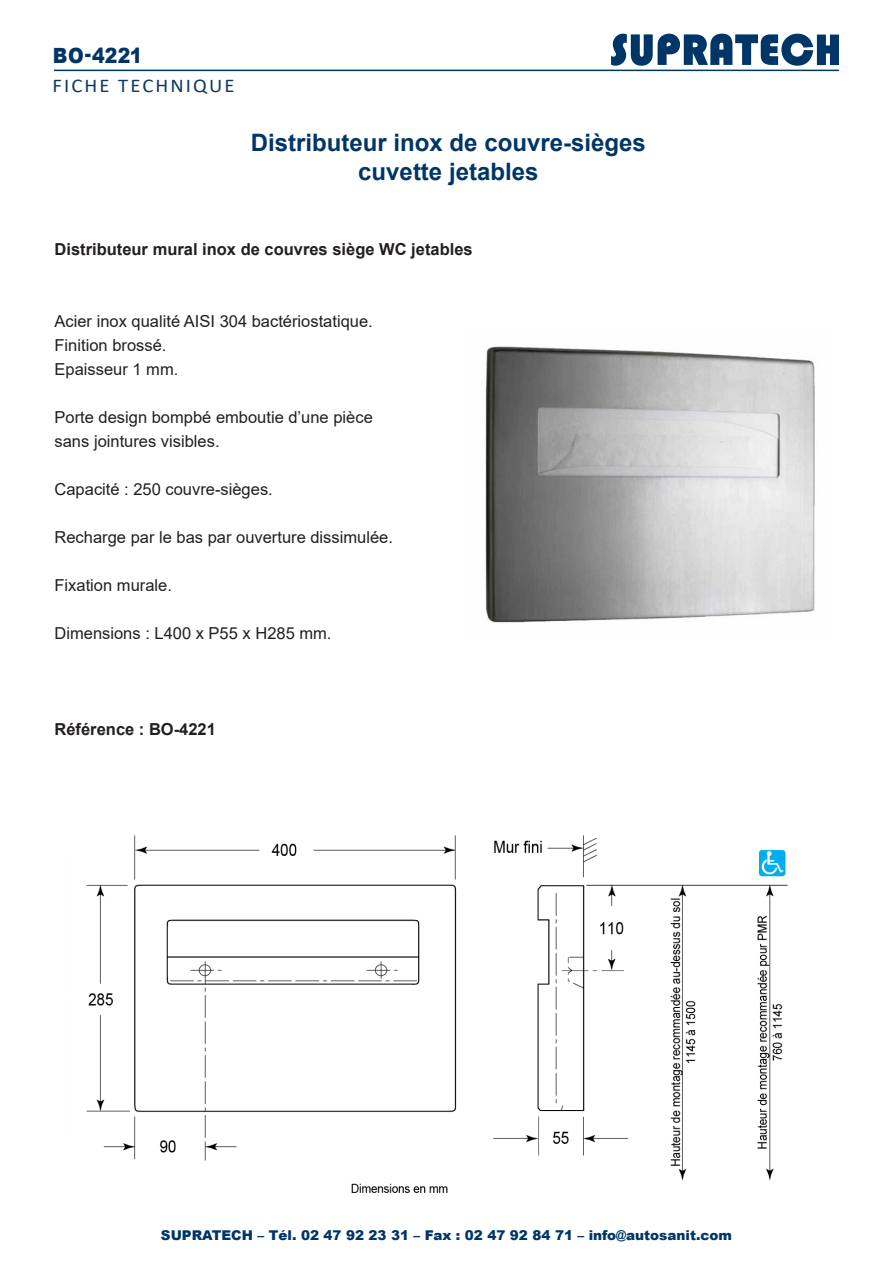
<style>
.page{position:relative;width:893px;height:1263px;background:#fff}
.page>*{position:absolute;margin:0;border:0;box-sizing:border-box;transform-origin:0 0}
.t1{font:700 24px "Arial";color:#003667}
.t2{font:900 21px "Arial";letter-spacing:.005em;color:#003667;scale:.9 1}
.t3{font:19.5px "Calibri";letter-spacing:.1em;color:#113861;scale:1.06 1}
.t4{font:16.5px "Arial";color:#231f20}
.t5{font:700 16.5px "Arial";color:#231f20}
.t6{font:900 13.5px "Arial";color:#003667}
</style>
<div class="page">
<svg style="left:611px;top:34px;width:228px;height:32px"></svg>
<hr style="left:54px;top:70px;width:785px;height:1px;background:#003667">
<img style="left:485px;top:346px;width:330px;height:277px">
<img style="left:86px;top:835px;width:702px;height:358px">
<p class="t2" style="left:53px;top:40px;width:101px">BO-4221</p>
<p class="t3" style="left:53px;top:72px;width:173px">FICHE TECHNIQUE</p>
<p class="t1" style="left:251px;top:126px;width:396px">Distributeur inox de couvre-sièges</p>
<p class="t1" style="left:358px;top:155px;width:182px">cuvette jetables</p>
<p class="t5" style="left:55px;top:238px;width:420px">Distributeur mural inox de couvres siège WC jetables</p>
<p class="t4" style="left:55px;top:310px;width:320px">Acier inox qualité AISI 304 bactériostatique.</p>
<p class="t4" style="left:55px;top:334px;width:113px">Finition brossé.</p>
<p class="t4" style="left:55px;top:358px;width:125px">Epaisseur 1 mm.</p>
<p class="t4" style="left:55px;top:406px;width:320px">Porte design bompbé emboutie d’une pièce</p>
<p class="t4" style="left:55px;top:430px;width:167px">sans jointures visibles.</p>
<p class="t4" style="left:55px;top:478px;width:220px">Capacité : 250 couvre-sièges.</p>
<p class="t4" style="left:55px;top:526px;width:340px">Recharge par le bas par ouverture dissimulée.</p>
<p class="t4" style="left:55px;top:574px;width:119px">Fixation murale.</p>
<p class="t4" style="left:55px;top:622px;width:278px">Dimensions : L400 x P55 x H285 mm.</p>
<p class="t5" style="left:55px;top:718px;width:163px">Référence : BO-4221</p>
<p class="t6" style="left:161px;top:1225px;width:572px">SUPRATECH – Tél. 02 47 92 23 31 – Fax : 02 47 92 84 71 – info@autosanit.com</p>
</div>
